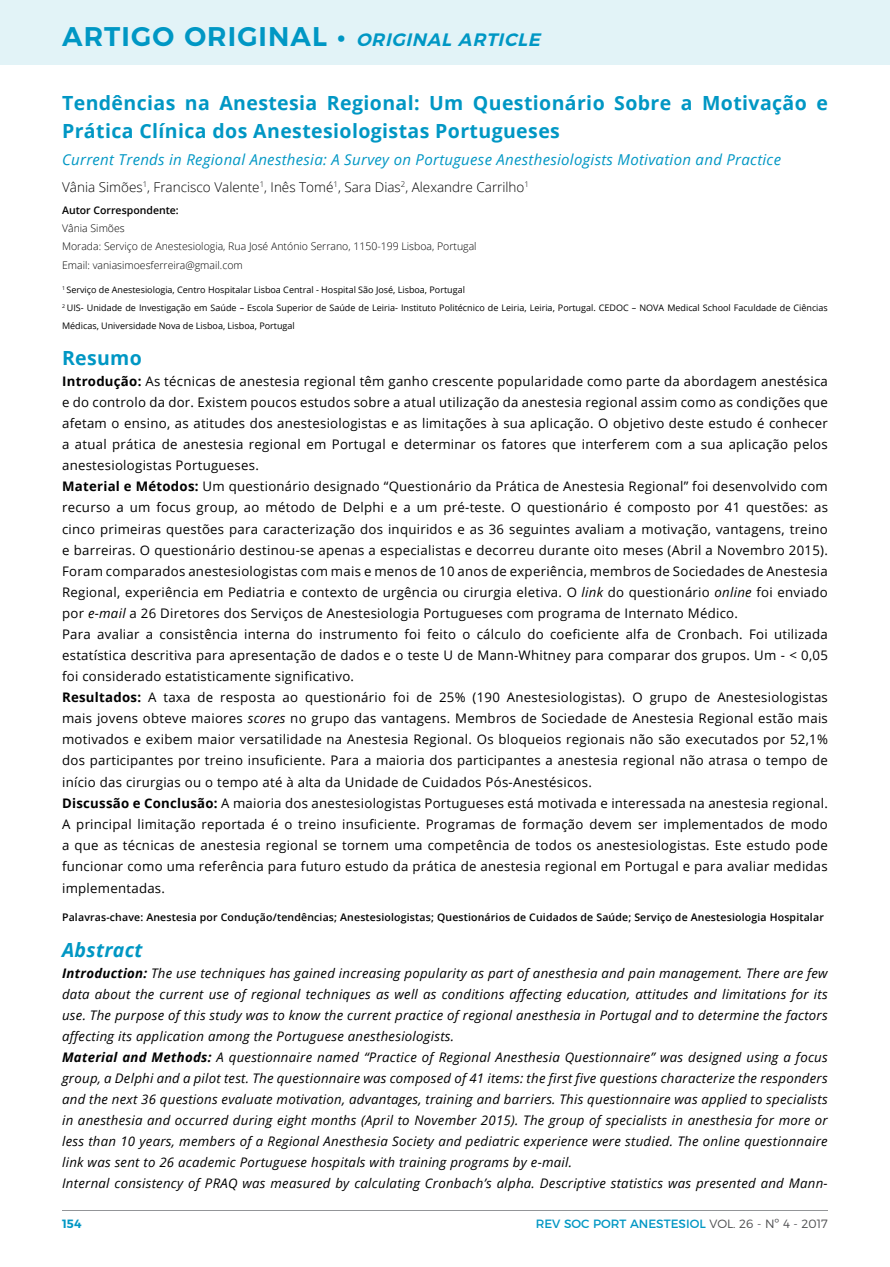
<style>
.page{position:relative;width:890px;height:1267px;background:#fff}
.page>*{position:absolute;margin:0;border:0;box-sizing:border-box;transform-origin:0 0}
.t1{font:600 27px "Montserrat";color:#0097c4}
.t2{font:700 19.5px/27.2px "Open Sans";letter-spacing:.02em;color:#0197c4}
.t3{font:italic 700 19.5px "Open Sans";letter-spacing:.015em;color:#0097c4}
.t4{font:700 19.5px "Open Sans";letter-spacing:.015em;color:#0097c4}
.t5{font:italic 15px "Open Sans";letter-spacing:.02em;color:#0197c4}
.t6{font:300 13.5px "Open Sans";color:#000}
.t7{font:13.2px/21.1px "Open Sans";letter-spacing:.02em;color:#000;text-align:justify}
.t8{font:italic 13.2px/21.1px "Open Sans";letter-spacing:.02em;color:#000;text-align:justify}
.t9{font:12px "Montserrat";color:#0097c4}
.t10{font:600 12px "Montserrat";color:#0097c4}
.t11{font:600 10.5px "Open Sans";letter-spacing:.015em;color:#000}
.t12{font:300 10.5px "Open Sans";color:#000}
.t13{font:9px/18.1px "Open Sans";color:#000}
.s1{font-style:italic;font-size:18px}
.s2{font-weight:700}
.s3{font-style:italic}
.s4{font-weight:300;color:#4d4d4f}
</style>
<div class="page">
<div style="left:0;top:0;width:889px;height:65px;background:#e2f3f7"></div>
<hr style="left:62px;top:1210px;width:765px;height:1px;background:#939598">
<h1 class="t1" style="left:62px;top:15px;width:485px">A RT I G O O R I G I N A L • <span class="s1">ORIGINAL ARTICLE</span></h1>
<h1 class="t2" style="left:62px;top:89px;width:767px">Tendências na Anestesia Regional: Um Questionário Sobre a Motivação e<br>Prática Clínica dos Anestesiologistas Portugueses</h1>
<h1 class="t5" style="left:62px;top:149px;width:720px">Current Trends in Regional Anesthesia: A Survey on Portuguese Anesthesiologists Motivation and Practice</h1>
<h1 class="t6" style="left:62px;top:178px;width:468px">Vânia Simões<sup>1</sup>, Francisco Valente<sup>1</sup>, Inês Tomé<sup>1</sup>, Sara Dias<sup>2</sup>, Alexandre Carrilho<sup>1</sup></h1>
<h1 class="t11" style="left:62px;top:203px;width:118px">Autor Correspondente:</h1>
<h1 class="t12" style="left:62px;top:221px;width:64px">Vânia Simões</h1>
<h1 class="t12" style="left:62px;top:239px;width:416px">Morada: Serviço de Anestesiologia, Rua José António Serrano, 1150-199 Lisboa, Portugal</h1>
<h1 class="t12" style="left:62px;top:257px;width:182px">Email: vaniasimoesferreira@gmail.com</h1>
<h1 class="t13" style="left:62px;top:280px;width:404px"><sup>1</sup> Serviço de Anestesiologia, Centro Hospitalar Lisboa Central - Hospital São José, Lisboa, Portugal</h1>
<h1 class="t13" style="left:62px;top:298px;width:767px"><sup>2</sup> UIS- Unidade de Investigação em Saúde – Escola Superior de Saúde de Leiria- Instituto Politécnico de Leiria, Leiria, Portugal. CEDOC – NOVA Medical School Faculdade de Ciências<br>Médicas, Universidade Nova de Lisboa, Lisboa, Portugal</h1>
<h1 class="t4" style="left:62px;top:344px;width:81px">Resumo</h1>
<h1 class="t7" style="left:62px;top:370px;width:767px"><span class="s2">Introdução:</span> As técnicas de anestesia regional têm ganho crescente popularidade como parte da abordagem anestésica e do controlo da dor. Existem poucos estudos sobre a atual utilização da anestesia regional assim como as condições que afetam o ensino, as atitudes dos anestesiologistas e as limitações à sua aplicação. O objetivo deste estudo é conhecer a atual prática de anestesia regional em Portugal e determinar os fatores que interferem com a sua aplicação pelos anestesiologistas Portugueses.</h1>
<h1 class="t7" style="left:62px;top:476px;width:767px"><span class="s2">Material e Métodos:</span> Um questionário designado “Questionário da Prática de Anestesia Regional” foi desenvolvido com recurso a um focus group, ao método de Delphi e a um pré-teste. O questionário é composto por 41 questões: as cinco primeiras questões para caracterização dos inquiridos e as 36 seguintes avaliam a motivação, vantagens, treino e barreiras. O questionário destinou-se apenas a especialistas e decorreu durante oito meses (Abril a Novembro 2015).<br>Foram comparados anestesiologistas com mais e menos de 10 anos de experiência, membros de Sociedades de Anestesia Regional, experiência em Pediatria e contexto de urgência ou cirurgia eletiva. O <span class="s3">link</span> do questionário <span class="s3">online</span> foi enviado por <span class="s3">e-mail</span> a 26 Diretores dos Serviços de Anestesiologia Portugueses com programa de Internato Médico.</h1>
<h1 class="t7" style="left:62px;top:623px;width:767px">Para avaliar a consistência interna do instrumento foi feito o cálculo do coeficiente alfa de Cronbach. Foi utilizada estatística descritiva para apresentação de dados e o teste U de Mann-Whitney para comparar dos grupos. Um - &lt; 0,05 foi considerado estatisticamente significativo.</h1>
<h1 class="t7" style="left:62px;top:686px;width:767px"><span class="s2">Resultados:</span> A taxa de resposta ao questionário foi de 25% (190 Anestesiologistas). O grupo de Anestesiologistas mais jovens obteve maiores <span class="s3">scores</span> no grupo das vantagens. Membros de Sociedade de Anestesia Regional estão mais motivados e exibem maior versatilidade na Anestesia Regional. Os bloqueios regionais não são executados por 52,1% dos participantes por treino insuficiente. Para a maioria dos participantes a anestesia regional não atrasa o tempo de início das cirurgias ou o tempo até à alta da Unidade de Cuidados Pós-Anestésicos.</h1>
<h1 class="t7" style="left:62px;top:792px;width:767px"><span class="s2">Discussão e Conclusão:</span> A maioria dos anestesiologistas Portugueses está motivada e interessada na anestesia regional.<br>A principal limitação reportada é o treino insuficiente. Programas de formação devem ser implementados de modo a que as técnicas de anestesia regional se tornem uma competência de todos os anestesiologistas. Este estudo pode funcionar como uma referência para futuro estudo da prática de anestesia regional em Portugal e para avaliar medidas</h1>
<h1 class="t7" style="left:62px;top:878px;width:104px">implementadas.</h1>
<h1 class="t11" style="left:62px;top:909px;width:763px">Palavras-chave: Anestesia por Condução/tendências; Anestesiologistas; Questionários de Cuidados de Saúde; Serviço de Anestesiologia Hospitalar</h1>
<h1 class="t3" style="left:62px;top:936px;width:82px">Abstract</h1>
<h1 class="t8" style="left:62px;top:962px;width:767px"><span class="s2">Introduction:</span> The use techniques has gained increasing popularity as part of anesthesia and pain management. There are few data about the current use of regional techniques as well as conditions affecting education, attitudes and limitations for its use. The purpose of this study was to know the current practice of regional anesthesia in Portugal and to determine the factors affecting its application among the Portuguese anesthesiologists.</h1>
<h1 class="t8" style="left:62px;top:1046px;width:767px"><span class="s2">Material and Methods:</span> A questionnaire named “Practice of Regional Anesthesia Questionnaire” was designed using a focus group, a Delphi and a pilot test. The questionnaire was composed of 41 items: the first five questions characterize the responders and the next 36 questions evaluate motivation, advantages, training and barriers. This questionnaire was applied to specialists in anesthesia and occurred during eight months (April to November 2015). The group of specialists in anesthesia for more or less than 10 years, members of a Regional Anesthesia Society and pediatric experience were studied. The online questionnaire link was sent to 26 academic Portuguese hospitals with training programs by e-mail.</h1>
<h1 class="t8" style="left:62px;top:1173px;width:767px">Internal consistency of PRAQ was measured by calculating Cronbach’s alpha. Descriptive statistics was presented and Mann-</h1>
<p class="t10" style="left:62px;top:1214px;width:21px">154</p>
<p class="t9" style="left:535px;top:1214px;width:293px">REV SOC PORT ANESTESIOL <span class="s4">VOL. 26 - Nº 4 - 2017</span></p>
</div>
